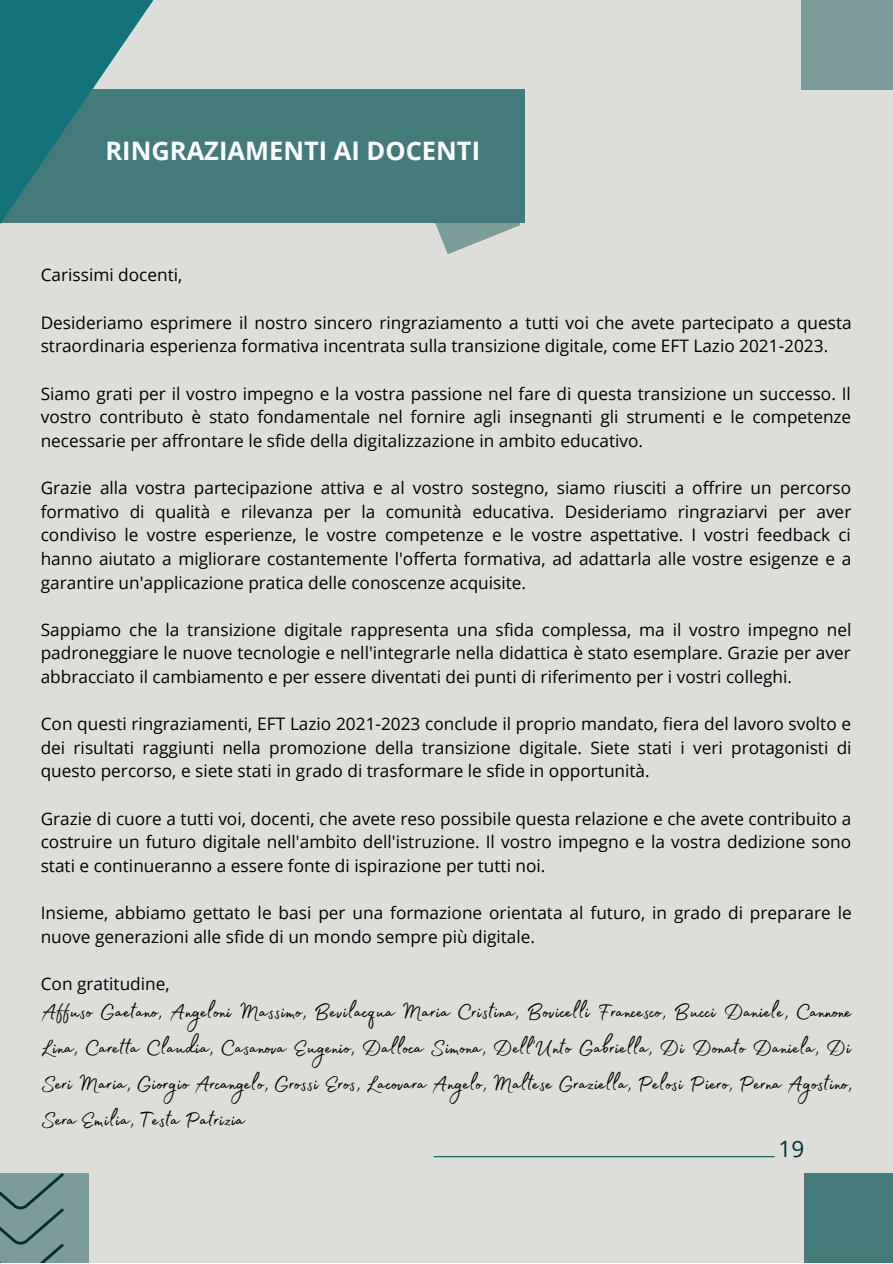
<style>
.page{position:relative;width:893px;height:1264px;background:#fff}
.page>*{position:absolute;margin:0;border:0;box-sizing:border-box;transform-origin:0 0}
.t1{font:26.25px/36px "Madelyn Fill";color:#000;text-align:justify}
.t2{font:700 25.5px "Open Sans";color:#fff}
.t3{font:22.5px "Open Sans";color:#042f32}
.t4{font:17.25px/23.5px "Open Sans";color:#000;text-align:justify}
</style>
<div class="page">
<div style="left:0;top:0;width:892px;height:1262px;background:#ddddda"></div>
<div style="left:0;top:1173px;width:89px;height:89px;background:#7c9c9a"></div>
<div style="left:804px;top:1173px;width:88px;height:89px;background:#427b7a"></div>
<hr style="left:434px;top:1156px;width:340px;height:1px;background:#0a4e53">
<svg style="left:0;top:1173px;width:64px;height:89px"></svg>
<div style="left:801px;top:0;width:91px;height:90px;background:#7c9c9a"></div>
<svg style="left:435px;top:223px;width:85px;height:31px"></svg>
<div style="left:0;top:89px;width:524px;height:134px;background:#427b7a"></div>
<svg style="left:0;top:0;width:154px;height:224px"></svg>
<p class="t2" style="left:105px;top:132px;width:376px">RINGRAZIAMENTI AI DOCENTI</p>
<p class="t4" style="left:41px;top:263px;width:143px">Carissimi docenti,</p>
<p class="t4" style="left:41px;top:310px;width:812px">Desideriamo esprimere il nostro sincero ringraziamento a tutti voi che avete partecipato a questa straordinaria esperienza formativa incentrata sulla transizione digitale, come EFT Lazio 2021-2023.</p>
<p class="t4" style="left:41px;top:381px;width:812px">Siamo grati per il vostro impegno e la vostra passione nel fare di questa transizione un successo. Il vostro contributo è stato fondamentale nel fornire agli insegnanti gli strumenti e le competenze necessarie per affrontare le sfide della digitalizzazione in ambito educativo.</p>
<p class="t4" style="left:41px;top:475px;width:812px">Grazie alla vostra partecipazione attiva e al vostro sostegno, siamo riusciti a offrire un percorso formativo di qualità e rilevanza per la comunità educativa. Desideriamo ringraziarvi per aver condiviso le vostre esperienze, le vostre competenze e le vostre aspettative. I vostri feedback ci hanno aiutato a migliorare costantemente l'offerta formativa, ad adattarla alle vostre esigenze e a garantire un'applicazione pratica delle conoscenze acquisite.</p>
<p class="t4" style="left:41px;top:617px;width:812px">Sappiamo che la transizione digitale rappresenta una sfida complessa, ma il vostro impegno nel padroneggiare le nuove tecnologie e nell'integrarle nella didattica è stato esemplare. Grazie per aver abbracciato il cambiamento e per essere diventati dei punti di riferimento per i vostri colleghi.</p>
<p class="t4" style="left:41px;top:711px;width:812px">Con questi ringraziamenti, EFT Lazio 2021-2023 conclude il proprio mandato, fiera del lavoro svolto e dei risultati raggiunti nella promozione della transizione digitale. Siete stati i veri protagonisti di questo percorso, e siete stati in grado di trasformare le sfide in opportunità.</p>
<p class="t4" style="left:41px;top:806px;width:812px">Grazie di cuore a tutti voi, docenti, che avete reso possibile questa relazione e che avete contribuito a costruire un futuro digitale nell'ambito dell'istruzione. Il vostro impegno e la vostra dedizione sono stati e continueranno a essere fonte di ispirazione per tutti noi.</p>
<p class="t4" style="left:41px;top:900px;width:812px">Insieme, abbiamo gettato le basi per una formazione orientata al futuro, in grado di preparare le nuove generazioni alle sfide di un mondo sempre più digitale.</p>
<p class="t4" style="left:41px;top:971px;width:130px">Con gratitudine,</p>
<p class="t1" style="left:41px;top:988px;width:812px">Affuso Gaetano, Angeloni Massimo, Bevilacqua Maria Cristina, Bovicelli Francesco, Bucci Daniele, Cannone Lina, Caretta Claudia, Casanova Eugenio, Dalloca Simona, Dell'Unto Gabriella, Di Donato Daniela, Di Seri Maria, Giorgio Arcangelo, Grossi Eros, Lacovara Angelo, Maltese Graziella, Pelosi Piero, Perna Agostino, Sera Emilia, Testa Patrizia</p>
<p class="t3" style="left:778px;top:1132px;width:27px">19</p>
</div>
